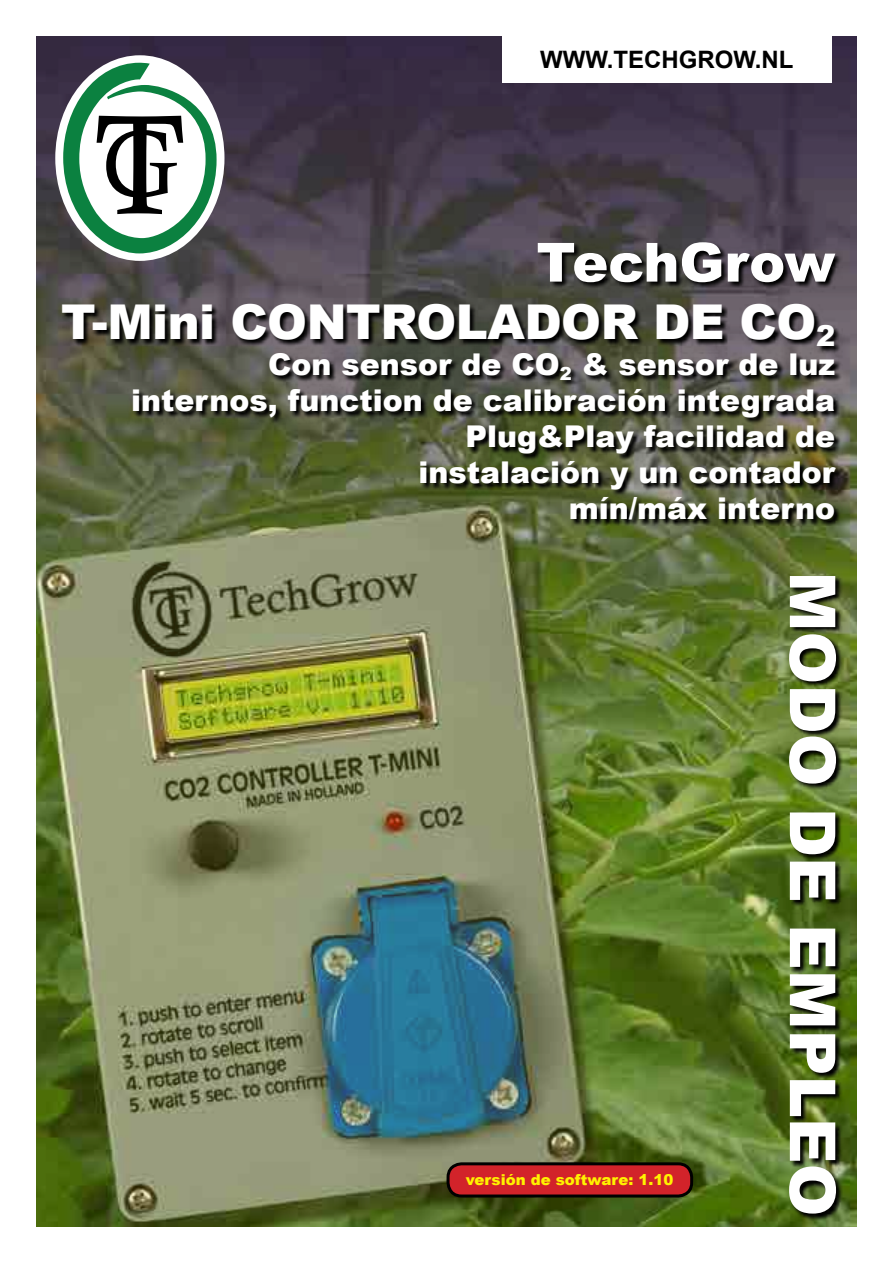
<style>
.page{position:relative;width:893px;height:1263px;background:#fff}
.page>*{position:absolute;margin:0;border:0;box-sizing:border-box;transform-origin:0 0}
.t1{font:900 63.45px "Arial";color:#fff}
.t2{font:900 54px "Arial";color:#fff}
.t3{font:900 48px "Arial";letter-spacing:-.01em;color:#fff}
.t4{font:900 30px/36px "Arial";color:#fff;text-align:right}
.t5{font:700 24px "Arial";color:#000}
.t6{font:900 15px "Arial";color:#fff200}
</style>
<div class="page">
<img style="left:36px;top:36px;width:821px;height:1191px">
<svg style="left:62px;top:242px;width:780px;height:284px;background:#48493a"></svg>
<svg style="left:789px;top:576px;width:53px;height:644px;background:#2f3d15"></svg>
<div style="left:55px;top:55px;width:169px;height:206px;background:#fff;border-radius:50%"></div>
<svg style="left:63px;top:63px;width:154px;height:190px"></svg>
<div style="left:448px;top:1164px;width:244px;height:32px;background:#d2232a;border-radius:14px"></div>
<div style="left:447px;top:1162px;width:246px;height:35px;border:3px solid #000;border-radius:14px"></div>
<div style="left:502px;top:0;width:329px;height:83px;background:#fff"></div>
<p class="t5" style="left:540px;top:44px;width:255px">WWW.TECHGROW.NL</p>
<h2 class="t2" style="left:536px;top:223px;width:300px">TechGrow</h2>
<h3 class="t3" style="left:61px;top:287px;width:776px">T-Mini CONTROLADOR DE CO<sub>2</sub></h3>
<p class="t4" style="left:131px;top:346px;width:705px">Con sensor de CO<sub>2</sub> &amp; sensor de luz internos, function de calibración integrada<br>Plug&amp;Play facilidad de<br>instalación y un contador<br>mín/máx interno</p>
<p class="t6" style="left:466px;top:1169px;width:209px">versión de software: 1.10</p>
<h1 class="t1" style="left:858px;top:571px;width:646px;rotate:90deg">MODO DE EMPLEO</h1>
</div>
